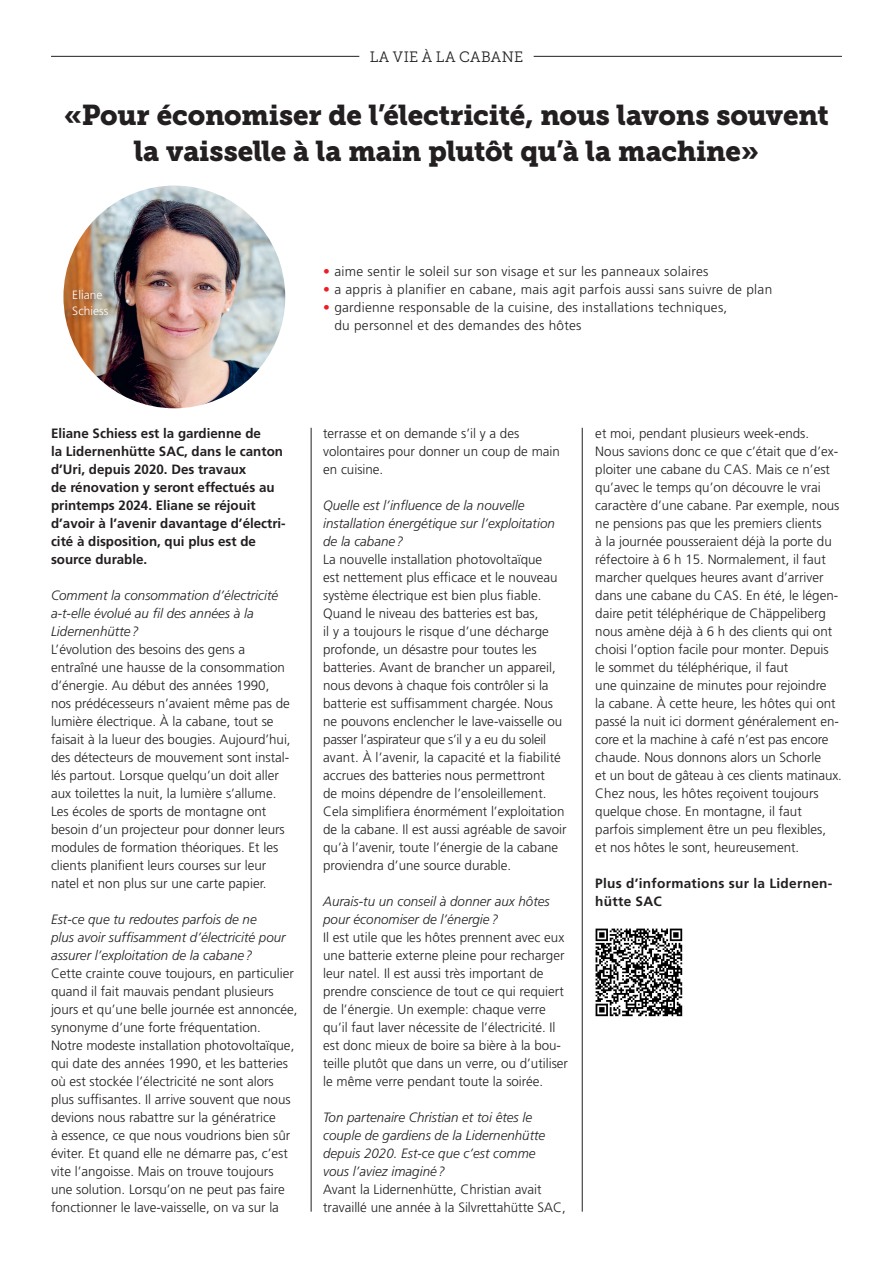
<style>
.page{position:relative;width:893px;height:1263px;background:#fff}
.page>*{position:absolute;margin:0;border:0;box-sizing:border-box;transform-origin:0 0}
.t1{font:28.5px/36px "Museo Slab 900";letter-spacing:-.01em;color:#231f20;text-align:center}
.t2{font:15px "Museo Slab 300";letter-spacing:.03em;color:#231f20}
.t3{font:300 13.5px/18px "Frutiger LT Std";color:#231f20}
.t4{font:italic 300 13.5px/18px "Frutiger LT Std";color:#231f20}
.t5{font:700 13.5px/18px "Frutiger LT Std";color:#231f20}
.t6{font:300 13.5px/18px "Frutiger LT Std";letter-spacing:.02em;color:#231f20}
.t7{font:700 13.5px/18px "Frutiger LT Std";letter-spacing:.02em;color:#231f20}
.t8{font:300 12px/16.5px "Frutiger LT Std";letter-spacing:.005em;color:#fff}
.s1{color:#ee1d23}
</style>
<div class="page">
<hr style="left:311px;top:428px;width:1px;height:784px;background:#231f20">
<hr style="left:582px;top:428px;width:1px;height:784px;background:#231f20">
<hr style="left:534px;top:56px;width:308px;height:1px;background:#231f20">
<hr style="left:51px;top:56px;width:308px;height:1px;background:#231f20">
<img style="left:63px;top:186px;width:222px;height:222px">
<div style="left:68px;top:285px;width:51px;height:42px;background:#231f20;opacity:.98"></div>
<img style="left:595px;top:928px;width:88px;height:89px">
<p class="t2" style="left:370px;top:49px;width:155px">LA VIE À LA CABANE</p>
<h1 class="t1" style="left:64px;top:98px;width:766px">«Pour économiser de l’électricité, nous lavons souvent la vaisselle à la main plutôt qu’à la machine»</h1>
<p class="t8" style="left:72px;top:287px;width:38px">Eliane<br>Schiess</p>
<p class="t6" style="left:323px;top:262px;width:387px"><span class="s1">•</span> aime sentir le soleil sur son visage et sur les panneaux solaires</p>
<p class="t6" style="left:323px;top:280px;width:451px"><span class="s1">•</span> a appris à planifier en cabane, mais agit parfois aussi sans suivre de plan</p>
<p class="t6" style="left:334px;top:298px;width:395px;text-indent:-11px"><span class="s1">•</span> gardienne responsable de la cuisine, des installations techniques, du personnel et des demandes des hôtes</p>
<p class="t5" style="left:51px;top:424px;width:235px">Eliane Schiess est la gardienne de<br>la Lidernenhütte SAC, dans le canton d’Uri, depuis 2020. Des travaux<br>de rénovation y seront effectués au printemps 2024. Eliane se réjouit d’avoir à l’avenir davantage d’électri&shy;cité à disposition, qui plus est de source durable.</p>
<p class="t4" style="left:51px;top:586px;width:229px">Comment la consommation d’électricité a-t-elle évolué au fil des années à la<br>Lidernenhütte?</p>
<p class="t3" style="left:51px;top:640px;width:241px">L’évolution des besoins des gens a entraîné une hausse de la consommation d’énergie. Au début des années 1990, nos prédécesseurs n’avaient même pas de lumière électrique. À la cabane, tout se faisait à la lueur des bougies. Aujourd’hui, des détecteurs de mouvement sont instal&shy;lés partout. Lorsque quelqu’un doit aller aux toilettes la nuit, la lumière s’allume.<br>Les écoles de sports de montagne ont besoin d’un projecteur pour donner leurs modules de formation théoriques. Et les clients planifient leurs courses sur leur natel et non plus sur une carte papier.</p>
<p class="t4" style="left:51px;top:910px;width:236px">Est-ce que tu redoutes parfois de ne<br>plus avoir suffisamment d’électricité pour assurer l’exploitation de la cabane?</p>
<p class="t3" style="left:51px;top:964px;width:248px">Cette crainte couve toujours, en particulier quand il fait mauvais pendant plusieurs jours et qu’une belle journée est annoncée, synonyme d’une forte fréquentation.<br>Notre modeste installation photovoltaïque, qui date des années 1990, et les batteries où est stockée l’électricité ne sont alors plus suffisantes. Il arrive souvent que nous devions nous rabattre sur la génératrice<br>à essence, ce que nous voudrions bien sûr éviter. Et quand elle ne démarre pas, c’est vite l’angoisse. Mais on trouve toujours une solution. Lorsqu’on ne peut pas faire fonctionner le lave-vaisselle, on va sur la</p>
<p class="t3" style="left:323px;top:424px;width:238px">terrasse et on demande s’il y a des volontaires pour donner un coup de main en cuisine.</p>
<p class="t4" style="left:323px;top:496px;width:233px">Quelle est l’influence de la nouvelle installation énergétique sur l’exploitation de la cabane?</p>
<p class="t3" style="left:323px;top:550px;width:245px">La nouvelle installation photovoltaïque<br>est nettement plus efficace et le nouveau système électrique est bien plus fiable.<br>Quand le niveau des batteries est bas,<br>il y a toujours le risque d’une décharge profonde, un désastre pour toutes les batteries. Avant de brancher un appareil, nous devons à chaque fois contrôler si la batterie est suffisamment chargée. Nous ne pouvons enclencher le lave-vaisselle ou passer l’aspirateur que s’il y a eu du soleil avant. À l’avenir, la capacité et la fiabilité accrues des batteries nous permettront<br>de moins dépendre de l’ensoleillement.<br>Cela simplifiera énormément l’exploitation de la cabane. Il est aussi agréable de savoir qu’à l’avenir, toute l’énergie de la cabane proviendra d’une source durable.</p>
<p class="t4" style="left:323px;top:892px;width:228px">Aurais-tu un conseil à donner aux hôtes pour économiser de l’énergie ?</p>
<p class="t3" style="left:323px;top:928px;width:246px">Il est utile que les hôtes prennent avec eux une batterie externe pleine pour recharger leur natel. Il est aussi très important de prendre conscience de tout ce qui requiert de l’énergie. Un exemple: chaque verre qu’il faut laver nécessite de l’électricité. Il est donc mieux de boire sa bière à la bou&shy;teille plutôt que dans un verre, ou d’utiliser le même verre pendant toute la soirée.</p>
<p class="t4" style="left:323px;top:1108px;width:224px">Ton partenaire Christian et toi êtes le couple de gardiens de la Lidernenhütte depuis 2020. Est-ce que c’est comme vous l’aviez imaginé?</p>
<p class="t3" style="left:323px;top:1180px;width:244px">Avant la Lidernenhütte, Christian avait travaillé une année à la Silvrettahütte SAC,</p>
<p class="t3" style="left:595px;top:424px;width:248px">et moi, pendant plusieurs week-ends.<br>Nous savions donc ce que c’était que d’ex&shy;ploiter une cabane du CAS. Mais ce n’est qu’avec le temps qu’on découvre le vrai caractère d’une cabane. Par exemple, nous ne pensions pas que les premiers clients<br>à la journée pousseraient déjà la porte du réfectoire à 6 h 15. Normalement, il faut marcher quelques heures avant d’arriver dans une cabane du CAS. En été, le légen&shy;daire petit téléphérique de Chäppeliberg nous amène déjà à 6 h des clients qui ont choisi l’option facile pour monter. Depuis<br>le sommet du téléphérique, il faut<br>une quinzaine de minutes pour rejoindre<br>la cabane. À cette heure, les hôtes qui ont passé la nuit ici dorment généralement en&shy;core et la machine à café n’est pas encore chaude. Nous donnons alors un Schorle<br>et un bout de gâteau à ces clients matinaux.<br>Chez nous, les hôtes reçoivent toujours quelque chose. En montagne, il faut parfois simplement être un peu flexibles,<br>et nos hôtes le sont, heureusement.</p>
<p class="t7" style="left:595px;top:874px;width:239px">Plus d’informations sur la Lidernen&shy;hütte SAC</p>
</div>
